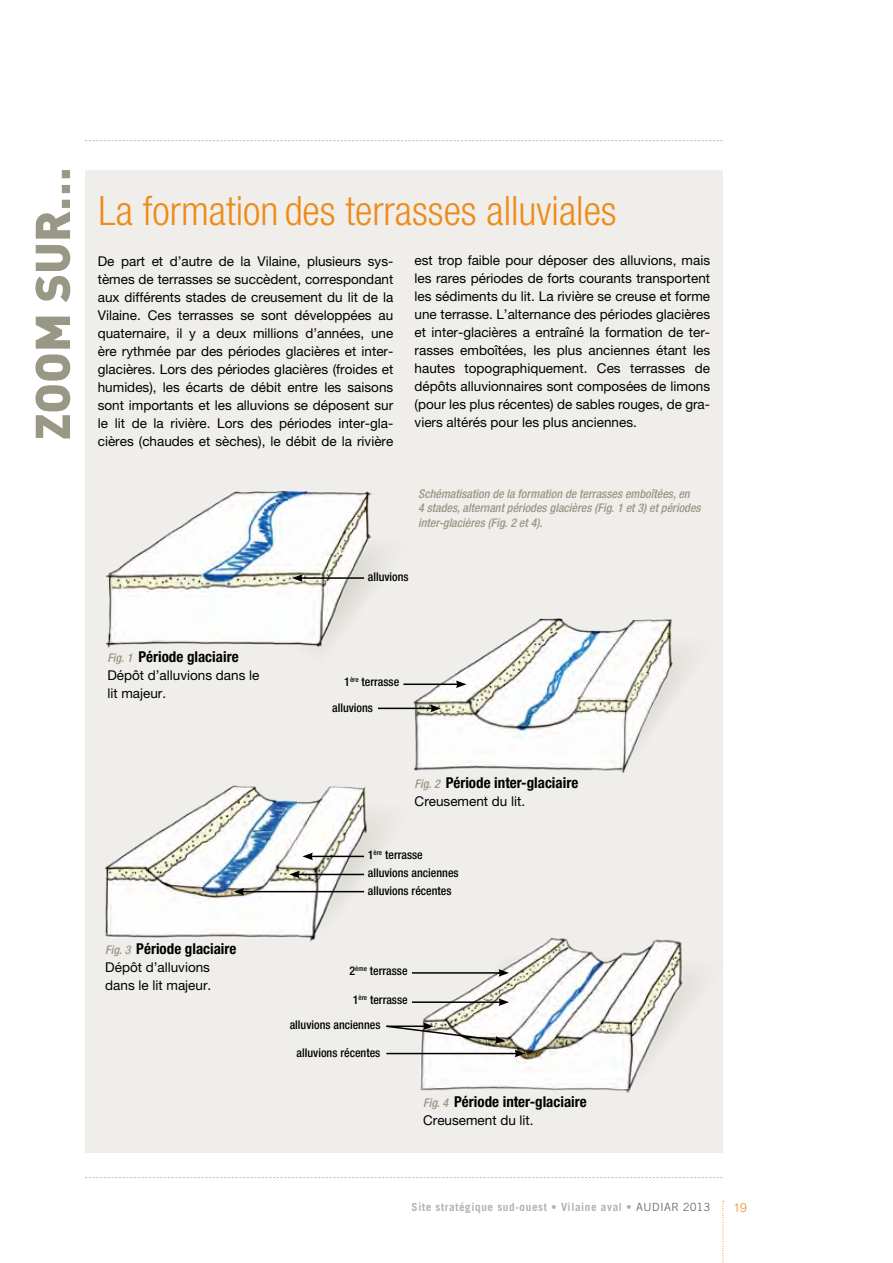
<style>
.page{position:relative;width:893px;height:1263px;background:#fff}
.page>*{position:absolute;margin:0;border:0;box-sizing:border-box;transform-origin:0 0}
.t1{font:300 condensed 40.5px "Helvetica Neue LT Std";color:#f08a16}
.t2{font:700 condensed 15px "Helvetica Neue";color:#000}
.t3{font:13.5px/18px "Helvetica Neue";color:#000;text-align:justify}
.t4{font:300 12.75px "Helvetica Neue";color:#f08a16;scale:.95 1}
.t5{font:500 condensed 12px/17.2px "Helvetica Neue";color:#000}
.t6{font:italic 500 condensed 12px/14.2px "Helvetica Neue";color:#999785}
.t7{font:700 11.25px "Trade Gothic";letter-spacing:.05em;color:#b1b3b4}
.s1{font-weight:500;font-style:italic;font-size:12px;color:#999785}
.s2{font-weight:300;color:#58585a}
</style>
<div class="page">
<div style="left:85px;top:170px;width:637px;height:982px;background:#efeeeb"></div>
<svg style="left:678px;top:650px;width:8px;height:33px"></svg>
<svg style="left:722px;top:1201px;width:2px;height:62px"></svg>
<svg style="left:85px;top:140px;width:637px;height:1px"></svg>
<svg style="left:85px;top:1177px;width:637px;height:1px"></svg>
<svg style="left:35px;top:170px;width:35px;height:268px"></svg>
<img style="left:400px;top:618px;width:278px;height:155px">
<hr style="left:378px;top:708px;width:55px;height:1px;background:#000">
<svg style="left:430px;top:704px;width:11px;height:8px"></svg>
<hr style="left:403px;top:683px;width:55px;height:2px;background:#000">
<svg style="left:456px;top:680px;width:10px;height:8px"></svg>
<img style="left:526px;top:937px;width:156px;height:18px">
<svg style="left:386px;top:955px;width:337px;height:140px"></svg>
<img style="left:105px;top:490px;width:267px;height:158px">
<svg style="left:198px;top:532px;width:217px;height:136px"></svg>
<img style="left:105px;top:785px;width:261px;height:156px">
<img style="left:202px;top:805px;width:182px;height:135px">
<h1 class="t1" style="left:99px;top:187px;width:520px">La formation des terrasses alluviales</h1>
<p class="t3" style="left:98px;top:252px;width:297px">De part et d’autre de la Vilaine, plusieurs sys&shy;tèmes de terrasses se succèdent, correspondant aux différents stades de creusement du lit de la Vilaine. Ces terrasses se sont développées au quaternaire, il y a deux millions d’années, une ère rythmée par des périodes glacières et inter&shy;glacières. Lors des périodes glacières (froides et humides), les écarts de débit entre les saisons sont importants et les alluvions se déposent sur le lit de la rivière. Lors des périodes inter-gla&shy;cières (chaudes et sèches), le débit de la rivière</p>
<p class="t3" style="left:415px;top:251px;width:297px">est trop faible pour déposer des alluvions, mais les rares périodes de forts courants transportent les sédiments du lit. La rivière se creuse et forme une terrasse. L’alternance des périodes glacières et inter-glacières a entraîné la formation de ter&shy;rasses emboîtées, les plus anciennes étant les hautes topographiquement. Ces terrasses de dépôts alluvionnaires sont composées de limons (pour les plus récentes) de sables rouges, de gra&shy;viers altérés pour les plus anciennes.</p>
<p class="t2" style="left:107px;top:647px;width:133px"><span class="s1">Fig. 1</span> Période glaciaire</p>
<p class="t3" style="left:107px;top:666px;width:154px">Dépôt d’alluvions dans le lit majeur.</p>
<p class="t2" style="left:105px;top:940px;width:133px"><span class="s1">Fig. 3</span> Période glaciaire</p>
<p class="t3" style="left:105px;top:958px;width:108px">Dépôt d’alluvions dans le lit majeur.</p>
<p class="t6" style="left:418px;top:487px;width:284px">Schématisation de la formation de terrasses emboîtées, en<br>4 stades, alternant périodes glacières (Fig. 1 et 3) et périodes inter-glacières (Fig. 2 et 4).</p>
<p class="t5" style="left:368px;top:568px;width:42px">alluvions</p>
<p class="t5" style="left:344px;top:673px;width:56px">1<sup>ère</sup> terrasse</p>
<p class="t5" style="left:332px;top:698px;width:42px">alluvions</p>
<p class="t2" style="left:415px;top:773px;width:165px"><span class="s1">Fig. 2</span> Période inter-glaciaire</p>
<p class="t3" style="left:415px;top:792px;width:112px">Creusement du lit.</p>
<p class="t5" style="left:368px;top:845px;width:56px">1<sup>ère</sup> terrasse</p>
<p class="t5" style="left:368px;top:864px;width:92px">alluvions anciennes alluvions récentes</p>
<p class="t5" style="left:350px;top:962px;width:60px">2<sup>ème</sup> terrasse</p>
<p class="t5" style="left:353px;top:991px;width:56px">1<sup>ère</sup> terrasse</p>
<p class="t5" style="left:290px;top:1016px;width:92px">alluvions anciennes</p>
<p class="t5" style="left:297px;top:1044px;width:85px">alluvions récentes</p>
<p class="t2" style="left:423px;top:1093px;width:165px"><span class="s1">Fig. 4</span> Période inter-glaciaire</p>
<p class="t3" style="left:423px;top:1111px;width:112px">Creusement du lit.</p>
<p class="t7" style="left:412px;top:1200px;width:300px">Site stratégique sud-ouest • Vilaine aval • <span class="s2">AUDIAR 2013</span></p>
<p class="t4" style="left:733px;top:1199px;width:16px">19</p>
</div>
